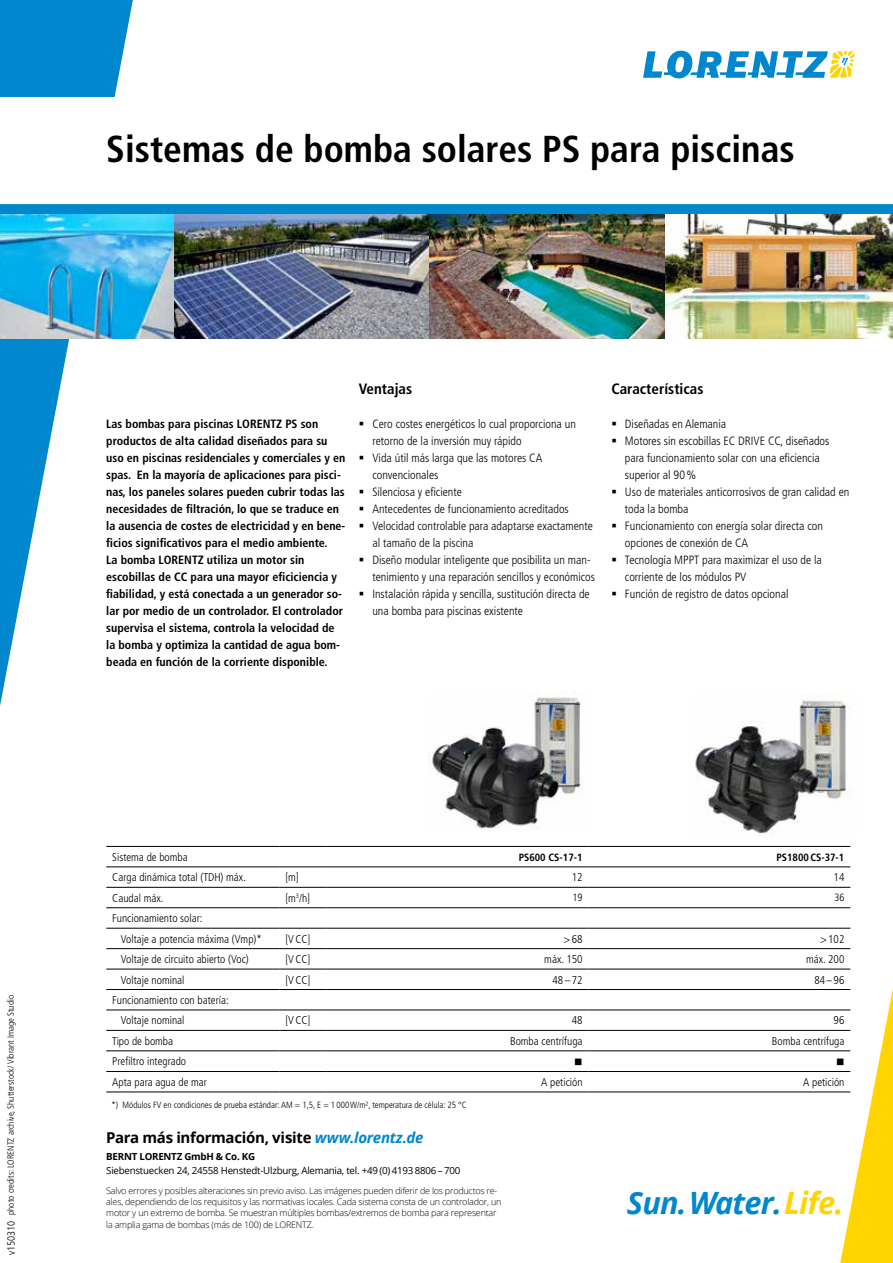
<style>
.page{position:relative;width:893px;height:1263px;background:#fff}
.page>*{position:absolute;margin:0;border:0;box-sizing:border-box;transform-origin:0 0}
.t1{font:700 condensed 37.5px "Frutiger LT Pro";color:#000}
.t2{font:italic 700 30.75px "Open Sans";letter-spacing:-.025em;color:#0087cd}
.t3{font:700 15px "Open Sans";letter-spacing:-.02em;color:#000}
.t4{font:700 condensed 15px "Frutiger LT Std";color:#000}
.t5{font:300 condensed 12px/17px "Frutiger LT Std";color:#000}
.t6{font:700 condensed 12px/17px "Frutiger LT Std";color:#000}
.t7{font:300 condensed 11.25px/20.4px "Frutiger LT Std";color:#000}
.t8{font:11.25px "Wingdings";color:#000}
.t9{font:700 condensed 10.5px "Frutiger LT Std";color:#000}
.t10{font:300 condensed 10.5px "Frutiger LT Std";color:#000}
.t11{font:9.75px "Open Sans";letter-spacing:-.025em;color:#000}
.t12{font:700 9.75px "Open Sans";letter-spacing:-.025em;color:#000}
.t13{font:300 9px/11.2px "Open Sans";letter-spacing:-.025em;color:#000}
.t14{font:300 condensed 9px "Frutiger LT Std";color:#000}
.s1{font-style:italic;color:#0087cd}
.s2{color:#ffd400}
</style>
<div class="page">
<svg style="left:643px;top:51px;width:212px;height:27px"></svg>
<svg style="left:0;top:0;width:133px;height:706px"></svg>
<svg style="left:838px;top:948px;width:55px;height:315px"></svg>
<div style="left:0;top:98px;width:859px;height:112px;background:#fff"></div>
<svg style="left:0;top:204px;width:893px;height:10px;background:#0388cd"></svg>
<hr style="left:106px;top:846px;width:173px;height:1px;background:#000">
<hr style="left:279px;top:846px;width:48px;height:1px;background:#000">
<hr style="left:327px;top:846px;width:262px;height:1px;background:#000">
<hr style="left:589px;top:846px;width:261px;height:1px;background:#000">
<hr style="left:106px;top:867px;width:173px;height:1px;background:#000">
<hr style="left:279px;top:867px;width:48px;height:1px;background:#000">
<hr style="left:327px;top:867px;width:262px;height:1px;background:#000">
<hr style="left:589px;top:867px;width:261px;height:1px;background:#000">
<hr style="left:106px;top:887px;width:173px;height:1px;background:#000">
<hr style="left:279px;top:887px;width:48px;height:1px;background:#000">
<hr style="left:327px;top:887px;width:262px;height:1px;background:#000">
<hr style="left:589px;top:887px;width:261px;height:1px;background:#000">
<hr style="left:106px;top:907px;width:173px;height:1px;background:#000">
<hr style="left:279px;top:907px;width:48px;height:1px;background:#000">
<hr style="left:327px;top:907px;width:262px;height:1px;background:#000">
<hr style="left:589px;top:907px;width:261px;height:1px;background:#000">
<hr style="left:106px;top:928px;width:173px;height:1px;background:#000">
<hr style="left:279px;top:928px;width:48px;height:1px;background:#000">
<hr style="left:327px;top:928px;width:262px;height:1px;background:#000">
<hr style="left:589px;top:928px;width:261px;height:1px;background:#000">
<hr style="left:106px;top:948px;width:173px;height:1px;background:#000">
<hr style="left:279px;top:948px;width:48px;height:1px;background:#000">
<hr style="left:327px;top:948px;width:262px;height:1px;background:#000">
<hr style="left:589px;top:948px;width:261px;height:1px;background:#000">
<hr style="left:106px;top:969px;width:173px;height:1px;background:#000">
<hr style="left:279px;top:969px;width:48px;height:1px;background:#000">
<hr style="left:327px;top:969px;width:262px;height:1px;background:#000">
<hr style="left:589px;top:969px;width:261px;height:1px;background:#000">
<hr style="left:106px;top:989px;width:173px;height:1px;background:#000">
<hr style="left:279px;top:989px;width:48px;height:1px;background:#000">
<hr style="left:327px;top:989px;width:262px;height:1px;background:#000">
<hr style="left:589px;top:989px;width:261px;height:1px;background:#000">
<hr style="left:106px;top:1010px;width:173px;height:1px;background:#000">
<hr style="left:279px;top:1010px;width:48px;height:1px;background:#000">
<hr style="left:327px;top:1010px;width:262px;height:1px;background:#000">
<hr style="left:589px;top:1010px;width:261px;height:1px;background:#000">
<hr style="left:106px;top:1030px;width:173px;height:1px;background:#000">
<hr style="left:279px;top:1030px;width:48px;height:1px;background:#000">
<hr style="left:327px;top:1030px;width:262px;height:1px;background:#000">
<hr style="left:589px;top:1030px;width:261px;height:1px;background:#000">
<hr style="left:106px;top:1050px;width:173px;height:1px;background:#000">
<hr style="left:279px;top:1050px;width:48px;height:1px;background:#000">
<hr style="left:327px;top:1050px;width:262px;height:1px;background:#000">
<hr style="left:589px;top:1050px;width:261px;height:1px;background:#000">
<hr style="left:106px;top:1071px;width:173px;height:1px;background:#000">
<hr style="left:279px;top:1071px;width:48px;height:1px;background:#000">
<hr style="left:327px;top:1071px;width:262px;height:1px;background:#000">
<hr style="left:589px;top:1071px;width:261px;height:1px;background:#000">
<hr style="left:106px;top:1092px;width:173px;height:1px;background:#000">
<hr style="left:279px;top:1092px;width:48px;height:1px;background:#000">
<hr style="left:327px;top:1092px;width:262px;height:1px;background:#000">
<hr style="left:589px;top:1092px;width:261px;height:1px;background:#000">
<img style="left:695px;top:697px;width:156px;height:139px">
<img style="left:0;top:214px;width:174px;height:125px">
<img style="left:174px;top:214px;width:491px;height:125px">
<img style="left:665px;top:214px;width:228px;height:125px">
<img style="left:428px;top:691px;width:153px;height:139px">
<p class="t14" style="left:6px;top:1215px;width:221px;rotate:-90deg">photo credits: LORENTZ archive, Shutterstock/ Vibrant Image Studio</p>
<p class="t10" style="left:5px;top:1255px;width:36px;rotate:-90deg">v150310</p>
<h1 class="t1" style="left:106px;top:127px;width:690px">Sistemas de bomba solares PS para piscinas</h1>
<p class="t6" style="left:106px;top:416px;width:241px">Las bombas para piscinas LORENTZ PS son productos de alta calidad diseñados para su uso en piscinas residenciales y comerciales y en spas. En la mayoría de aplicaciones para pisci&shy;nas, los paneles solares pueden cubrir todas las necesidades de filtración, lo que se traduce en la ausencia de costes de electricidad y en bene&shy;ficios significativos para el medio ambiente.<br>La bomba LORENTZ utiliza un motor sin escobillas de CC para una mayor eficiciencia y fiabilidad, y está conectada a un generador so&shy;lar por medio de un controlador. El controlador supervisa el sistema, controla la velocidad de la bomba y optimiza la cantidad de agua bom&shy;beada en función de la corriente disponible.</p>
<p class="t4" style="left:359px;top:380px;width:55px">Ventajas</p>
<p class="t5" style="left:372px;top:416px;width:224px">Cero costes energéticos lo cual proporciona un retorno de la inversión muy rápido<br>Vida útil más larga que las motores CA convencionales<br>Silenciosa y eficiente<br>Antecedentes de funcionamiento acreditados Velocidad controlable para adaptarse exactamente al tamaño de la piscina<br>Diseño modular inteligente que posibilita un man&shy;tenimiento y una reparación sencillos y económicos Instalación rápida y sencilla, sustitución directa de una bomba para piscinas existente</p>
<p class="t4" style="left:611px;top:380px;width:94px">Características</p>
<p class="t5" style="left:625px;top:416px;width:226px">Diseñadas en Alemania<br>Motores sin escobillas EC DRIVE CC, diseñados para funcionamiento solar con una eficiencia superior al 90%<br>Uso de materiales anticorrosivos de gran calidad en toda la bomba<br>Funcionamiento con energía solar directa con opciones de conexión de CA<br>Tecnología MPPT para maximizar el uso de la corriente de los módulos PV<br>Función de registro de datos opcional</p>
<p class="t7" style="left:112px;top:847px;width:77px">Sistema de bomba</p>
<p class="t9" style="left:519px;top:851px;width:65px">PS600 CS-17-1</p>
<p class="t9" style="left:776px;top:851px;width:69px">PS1800CS-37-1</p>
<p class="t7" style="left:112px;top:867px;width:135px">Carga dinámica total (TDH) máx.</p>
<p class="t7" style="left:285px;top:867px;width:15px">[m]</p>
<p class="t7" style="left:572px;top:867px;width:12px">12</p>
<p class="t7" style="left:834px;top:867px;width:12px">14</p>
<p class="t7" style="left:112px;top:888px;width:53px">Caudal máx.</p>
<p class="t7" style="left:285px;top:888px;width:26px">[m<sup>3</sup>/h]</p>
<p class="t10" style="left:572px;top:892px;width:12px">19</p>
<p class="t10" style="left:834px;top:892px;width:12px">36</p>
<p class="t7" style="left:121px;top:908px;width:143px;text-indent:-9px">Funcionamiento solar:<br>Voltaje a potencia máxima (Vmp)*</p>
<p class="t7" style="left:285px;top:929px;width:27px">[VCC]</p>
<p class="t7" style="left:564px;top:929px;width:20px">&gt;68</p>
<p class="t7" style="left:820px;top:929px;width:26px">&gt;102</p>
<p class="t7" style="left:121px;top:949px;width:129px">Voltaje de circuito abierto (Voc)</p>
<p class="t7" style="left:285px;top:949px;width:27px">[VCC]</p>
<p class="t7" style="left:544px;top:949px;width:40px">máx. 150</p>
<p class="t7" style="left:806px;top:949px;width:40px">máx. 200</p>
<p class="t7" style="left:121px;top:969px;width:65px">Voltaje nominal</p>
<p class="t7" style="left:285px;top:969px;width:27px">[VCC]</p>
<p class="t7" style="left:552px;top:969px;width:32px">48–72</p>
<p class="t7" style="left:814px;top:969px;width:32px">84–96</p>
<p class="t7" style="left:121px;top:990px;width:109px;text-indent:-9px">Funcionamiento con batería:<br>Voltaje nominal</p>
<p class="t7" style="left:285px;top:1010px;width:27px">[VCC]</p>
<p class="t7" style="left:572px;top:1010px;width:12px">48</p>
<p class="t7" style="left:834px;top:1010px;width:12px">96</p>
<p class="t7" style="left:112px;top:1031px;width:62px">Tipo de bomba</p>
<p class="t7" style="left:510px;top:1031px;width:74px">Bomba centrífuga</p>
<p class="t7" style="left:772px;top:1031px;width:74px">Bomba centrífuga</p>
<p class="t7" style="left:112px;top:1051px;width:75px">Prefiltro integrado</p>
<p class="t8" style="left:574px;top:1055px;width:10px">■</p>
<p class="t8" style="left:836px;top:1055px;width:10px">■</p>
<p class="t7" style="left:112px;top:1072px;width:96px">Apta para agua de mar</p>
<p class="t7" style="left:541px;top:1072px;width:43px">A petición</p>
<p class="t7" style="left:803px;top:1072px;width:43px">A petición</p>
<p class="t14" style="left:112px;top:1100px;width:357px">*) Módulos FV en condiciones de prueba estándar: AM = 1,5, E = 1 000W/m², temperatura de célula: 25 °C</p>
<p class="t3" style="left:106px;top:1126px;width:319px">Para más información, visite <span class="s1">www.lorentz.de</span></p>
<p class="t12" style="left:106px;top:1149px;width:150px">BERNT LORENTZ GmbH &amp; Co. KG</p>
<p class="t11" style="left:106px;top:1164px;width:356px">Siebenstuecken 24, 24558 Henstedt-Ulzburg, Alemania, tel. +49 (0) 4193 8806 – 700</p>
<p class="t13" style="left:106px;top:1185px;width:397px">Salvo errores y posibles alteraciones sin previo aviso. Las imágenes pueden diferir de los productos re&shy;ales, dependiendo de los requisitos y las normativas locales. Cada sistema consta de un controlador, un motor y un extremo de bomba. Se muestran múltiples bombas/extremos de bomba para representar la amplia gama de bombas (más de 100) de LORENTZ.</p>
<h2 class="t2" style="left:627px;top:1181px;width:218px">Sun. Water. <span class="s2">Life.</span></h2>
</div>
